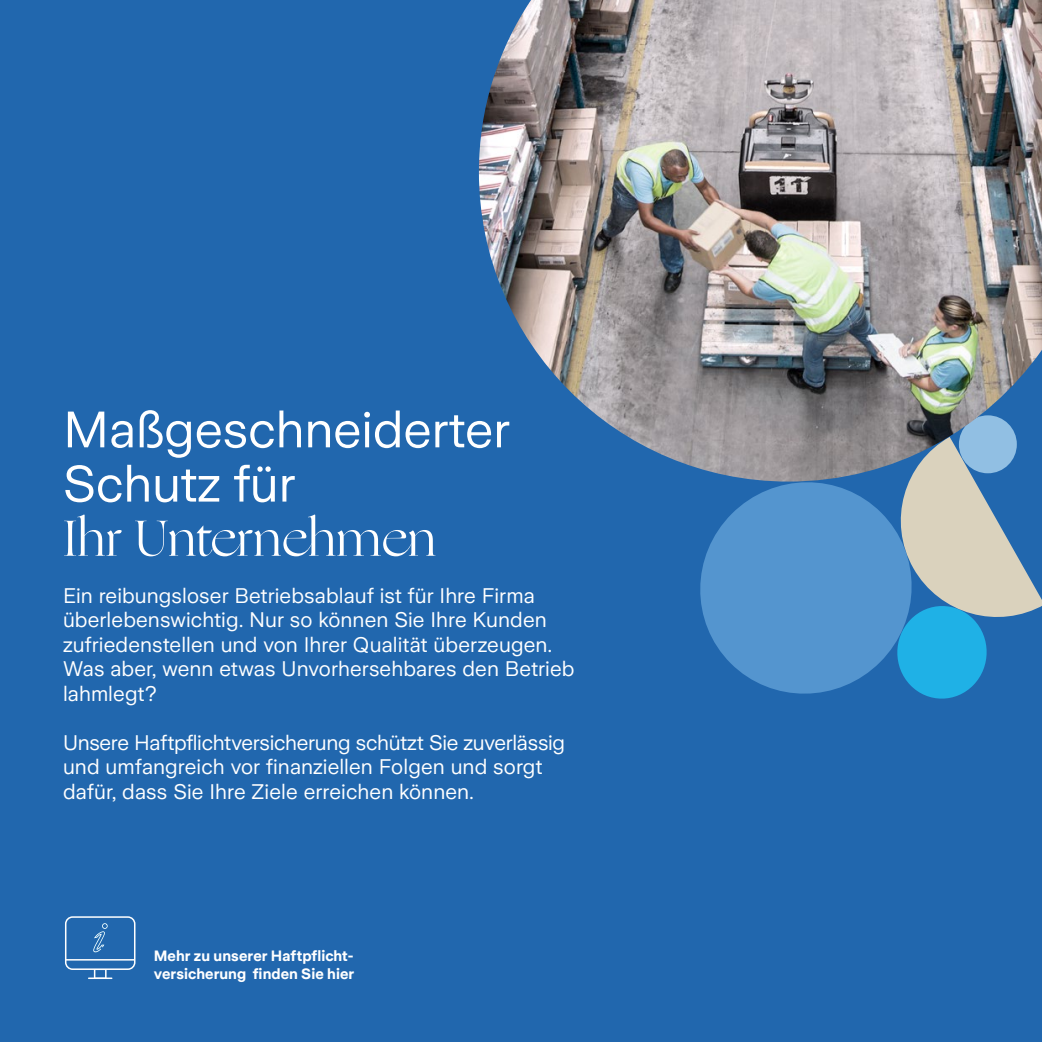
<style>
.page{position:relative;width:1042px;height:1042px;background:#2167ae}
.page>*{position:absolute;margin:0;border:0;box-sizing:border-box;transform-origin:0 0}
.t1{font:50.75px/54.2px "Zurich Sans";color:#fff}
.t2{font:50.75px "Ogg";color:#fff}
.t3{font:21px/24.5px "Zurich Sans";letter-spacing:.005em;color:#fff}
.t4{font:700 14.88px/18.4px "Zurich Sans";letter-spacing:.005em;color:#fff}
</style>
<div class="page">
<svg style="left:700px;top:481px;width:187px;height:213px;fill:#5495cf"></svg>
<svg style="left:887px;top:481px;width:155px;height:218px"></svg>
<img style="left:479px;top:0;width:563px;height:481px">
<svg style="left:65px;top:916px;width:70px;height:63px"></svg>
<h1 class="t1" style="left:63px;top:403px;width:448px">Maßgeschneiderter<br>Schutz für</h1>
<h1 class="t2" style="left:63px;top:505px;width:375px">Ihr Unternehmen</h1>
<p class="t3" style="left:63px;top:584px;width:513px">Ein reibungsloser Betriebsablauf ist für Ihre Firma überlebenswichtig. Nur so können Sie Ihre Kunden zufriedenstellen und von Ihrer Qualität überzeugen.<br>Was aber, wenn etwas Unvorhersehbares den Betrieb lahmlegt?</p>
<p class="t3" style="left:63px;top:731px;width:504px">Unsere Haftpflichtversicherung schützt Sie zuverlässig und umfangreich vor finanziellen Folgen und sorgt dafür, dass Sie Ihre Ziele erreichen können.</p>
<p class="t4" style="left:154px;top:946px;width:202px">Mehr zu unserer Haftpflicht&shy;versicherung finden Sie hier</p>
</div>
